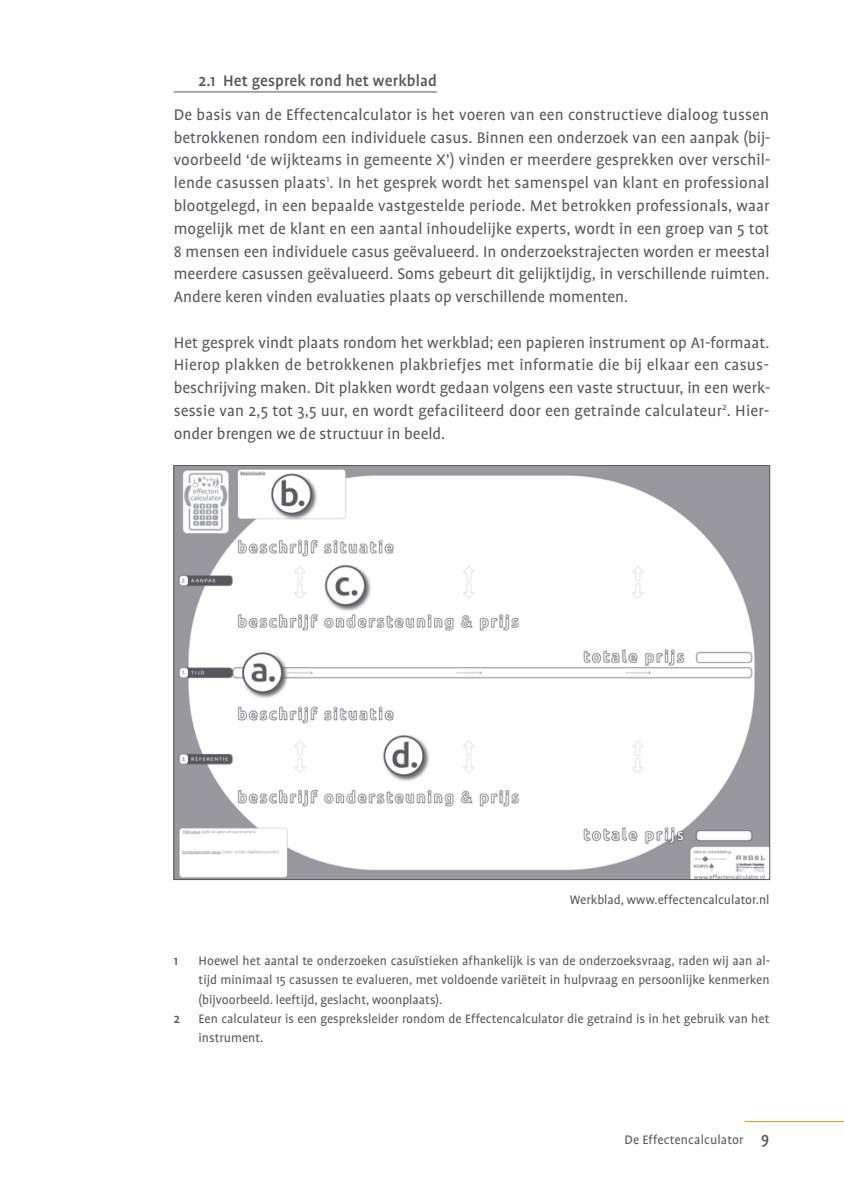
<style>
.page{position:relative;width:844px;height:1191px;background:#fff}
.page>*{position:absolute;margin:0;border:0;box-sizing:border-box;transform-origin:0 0}
.brood{font:17.5px/22.8px "Profile";color:#57565b;text-align:justify}
.tussenkop_1{font:500 17.5px "Profile";letter-spacing:.005em;color:#57565b}
.voetnoten{font:14px/19.2px "Profile";color:#57565b;text-align:justify}
.bronvermelding{font:14px "Profile";color:#57565b}
.voetnoten-2{font:500 14px "Profile";color:#57565b}
.s1{font-weight:500;font-size:17.5px}
</style>
<div class="page">
<hr style="left:744px;top:1121px;width:99px;height:1px;background:#f29300">
<hr style="left:174px;top:91px;width:263px;height:1px;background:#57565b">
<img style="left:176px;top:467px;width:591px;height:410px">
<p class="tussenkop_1" style="left:198px;top:71px;width:240px">2.1 Het gesprek rond het werkblad</p>
<p class="brood" style="left:174px;top:103px;width:598px">De basis van de Effectencalculator is het voeren van een constructieve dialoog tussen betrokkenen rondom een individuele casus. Binnen een onderzoek van een aanpak (bij&shy;voorbeeld ‘de wijkteams in gemeente X’) vinden er meerdere gesprekken over verschil&shy;lende casussen plaats<sup>1</sup>. In het gesprek wordt het samenspel van klant en professional blootgelegd, in een bepaalde vastgestelde periode. Met betrokken professionals, waar mogelijk met de klant en een aantal inhoudelijke experts, wordt in een groep van 5 tot 8 mensen een individuele casus geëvalueerd. In onderzoekstrajecten worden er meestal meerdere casussen geëvalueerd. Soms gebeurt dit gelijktijdig, in verschillende ruimten.<br>Andere keren vinden evaluaties plaats op verschillende momenten.</p>
<p class="brood" style="left:174px;top:330px;width:598px">Het gesprek vindt plaats rondom het werkblad; een papieren instrument op A1-formaat.<br>Hierop plakken de betrokkenen plakbriefjes met informatie die bij elkaar een casus&shy;beschrijving maken. Dit plakken wordt gedaan volgens een vaste structuur, in een werk&shy;sessie van 2,5 tot 3,5 uur, en wordt gefaciliteerd door een getrainde calculateur<sup>2</sup>. Hier&shy;onder brengen we de structuur in beeld.</p>
<p class="bronvermelding" style="left:569px;top:892px;width:201px">Werkblad, www.effectencalculator.nl</p>
<p class="voetnoten-2" style="left:174px;top:953px;width:6px">1</p>
<p class="voetnoten" style="left:198px;top:951px;width:573px">Hoewel het aantal te onderzoeken casuïstieken afhankelijk is van de onderzoeksvraag, raden wij aan al&shy;tijd minimaal 15 casussen te evalueren, met voldoende variëteit in hulpvraag en persoonlijke kenmerken (bijvoorbeeld. leeftijd, geslacht, woonplaats).</p>
<p class="voetnoten-2" style="left:174px;top:1010px;width:8px">2</p>
<p class="voetnoten" style="left:198px;top:1008px;width:572px">Een calculateur is een gespreksleider rondom de Effectencalculator die getraind is in het gebruik van het instrument.</p>
<p class="voetnoten" style="left:624px;top:1130px;width:146px">De Effectencalculator <span class="s1">9</span></p>
</div>
